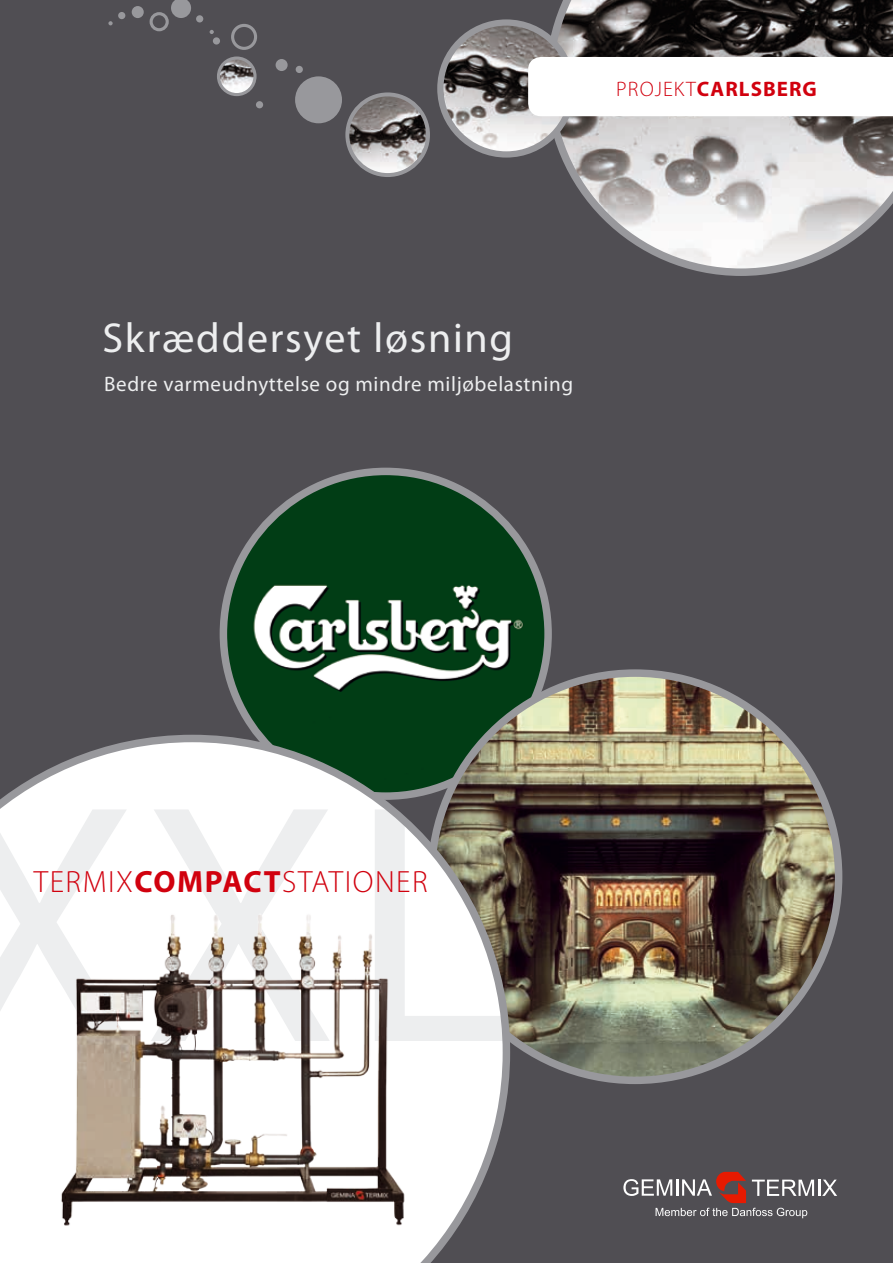
<style>
.page{position:relative;width:893px;height:1263px;background:#504e53}
.page>*{position:absolute;margin:0;border:0;box-sizing:border-box;transform-origin:0 0}
.t1{font:42px "Myriad Pro";letter-spacing:.04em;color:#edeeef}
.t2{font:300 30.75px "Myriad Pro";letter-spacing:.05em;color:#d1010e}
.t3{font:21px "Myriad Pro";letter-spacing:.03em;color:#edeeef}
.t4{font:700 21px "Myriad Pro";letter-spacing:.05em;color:#d1010e}
.s1{font-weight:300}
.s2{font-weight:700}
</style>
<div class="page">
<svg style="left:546px;top:0;width:347px;height:276px"></svg>
<img style="left:440px;top:23px;width:132px;height:131px;border-radius:66px">
<div style="left:437px;top:19px;width:138px;height:139px;border:6px solid #98989c;border-radius:50%"></div>
<img style="left:347px;top:94px;width:81px;height:81px;border-radius:40px">
<div style="left:345px;top:92px;width:85px;height:85px;border:4px solid #98989c;border-radius:50%"></div>
<div style="left:295px;top:76px;width:47px;height:47px;background:#98989c;border-radius:50%"></div>
<img style="left:218px;top:58px;width:37px;height:37px;border-radius:18px">
<div style="left:217px;top:57px;width:40px;height:39px;border:3px solid #98989c;border-radius:50%"></div>
<div style="left:231px;top:24px;width:26px;height:26px;border:3px solid #98989c;border-radius:50%"></div>
<svg style="left:171px;top:0;width:20px;height:18px"></svg>
<div style="left:150px;top:12px;width:19px;height:19px;border:3px solid #98989c;border-radius:50%"></div>
<div style="left:132px;top:6px;width:12px;height:12px;background:#98989c;border-radius:50%"></div>
<div style="left:118px;top:12px;width:7px;height:7px;background:#98989c;border-radius:50%"></div>
<div style="left:213px;top:37px;width:7px;height:8px;background:#98989c;border-radius:50%"></div>
<div style="left:196px;top:15px;width:7px;height:7px;background:#98989c;border-radius:50%"></div>
<svg style="left:108px;top:21px;width:5px;height:4px"></svg>
<svg style="left:210px;top:30px;width:4px;height:4px"></svg>
<div style="left:256px;top:101px;width:7px;height:7px;background:#98989c;border-radius:50%"></div>
<div style="left:296px;top:66px;width:7px;height:7px;background:#98989c;border-radius:50%"></div>
<div style="left:276px;top:59px;width:12px;height:12px;background:#98989c;border-radius:50%"></div>
<img style="left:223px;top:471px;width:325px;height:325px;border-radius:162px">
<img style="left:431px;top:674px;width:408px;height:406px;border-radius:200px">
<div style="left:528px;top:57px;width:365px;height:59px;background:#fff"></div>
<svg style="left:623px;top:1172px;width:214px;height:46px"></svg>
<svg style="left:0;top:735px;width:510px;height:528px;background:#d7d9d6"></svg>
<img style="left:53px;top:906px;width:354px;height:323px">
<p class="t4" style="left:616px;top:75px;width:202px"><span class="s1">PROJEKT</span>CARLSBERG</p>
<h1 class="t1" style="left:102px;top:312px;width:412px">Skræddersyet løsning</h1>
<p class="t3" style="left:104px;top:371px;width:470px">Bedre varmeudnyttelse og mindre miljøbelastning</p>
<h2 class="t2" style="left:34px;top:863px;width:395px">TERMIX<span class="s2">COMPACT</span>STATIONER</h2>
</div>
